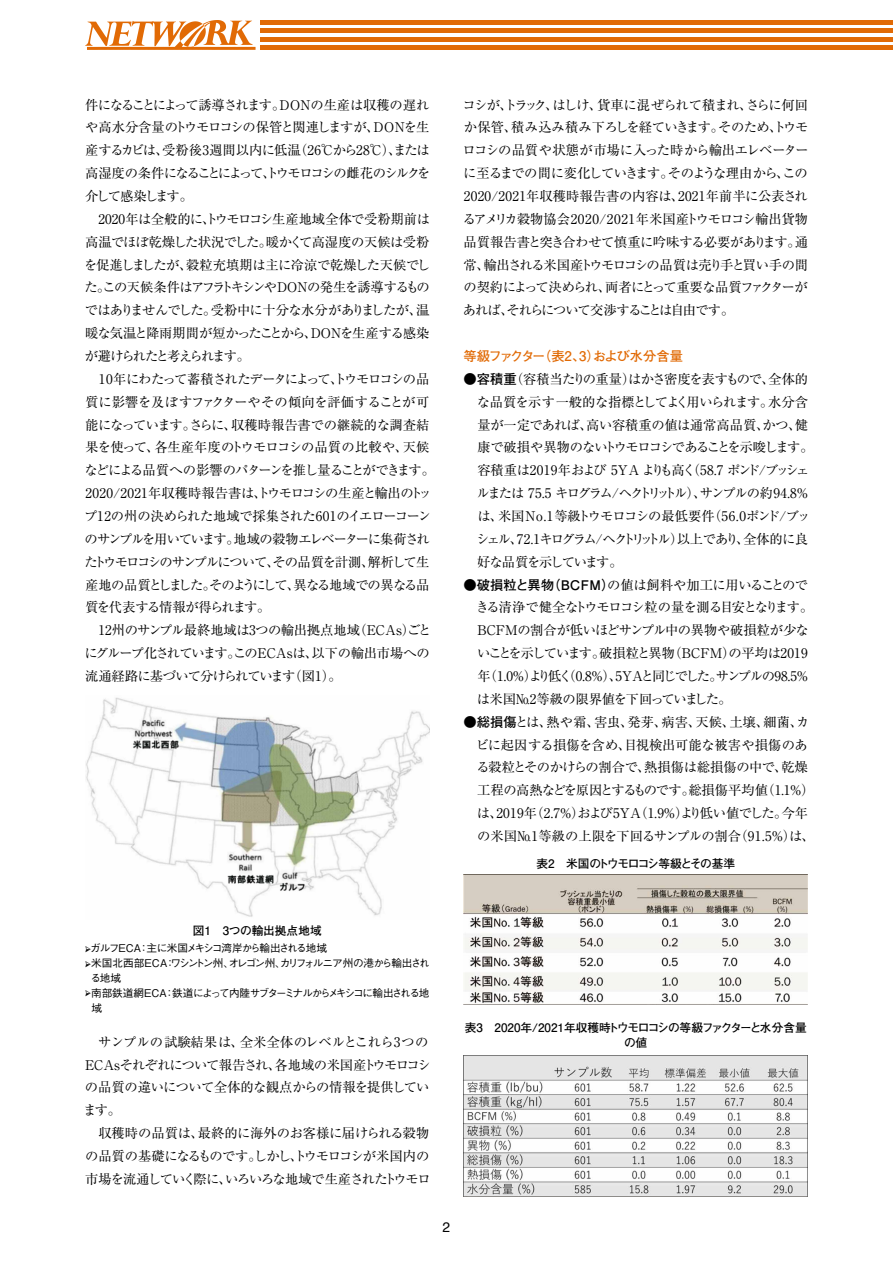
<style>
.page{position:relative;width:893px;height:1263px;background:#fff}
.page>*{position:absolute;margin:0;border:0;box-sizing:border-box;transform-origin:0 0}
.t1{font:13.8px "Helvetica";color:#000}
.t2{font:13.35px/22.8px "Ryumin Pr 5";letter-spacing:-.045em;color:#000}
.t3{font:13.35px/22.8px "Ryumin Pr 5";letter-spacing:-.075em;color:#000}
.t4{font:13.35px/22.8px "Ryumin Pr 5";letter-spacing:-.015em;color:#000}
.t5{font:700 13.35px "Futo Go B101 Pr 5";letter-spacing:-.085em;color:#e16a05}
.t6{font:700 11.7px/14.9px "Futo Go B101 Pr 5";letter-spacing:-.02em;color:#000;text-align:center}
.t7{font:700 11.7px "Futo Go B101 Pr 5";letter-spacing:-.105em;color:#000}
.t8{font:500 10.65px/14.9px "Gothic BBB Pr 5";letter-spacing:-.105em;color:#000}
.s1{font-family:"Futo Go B101 Pr 5";font-weight:700}
.s2{font-family:"Minion Pro";font-weight:400}
</style>
<div class="page">
<svg style="left:85px;top:20px;width:171px;height:30px"></svg>
<hr style="left:261px;top:20px;width:632px;height:4px;background:#e16a05">
<hr style="left:261px;top:29px;width:632px;height:4px;background:#e16a05">
<hr style="left:261px;top:37px;width:632px;height:4px;background:#e16a05">
<hr style="left:261px;top:46px;width:632px;height:4px;background:#e16a05">
<img style="left:85px;top:697px;width:344px;height:220px">
<img style="left:463px;top:874px;width:345px;height:130px">
<img style="left:463px;top:1056px;width:345px;height:140px">
<p class="t2" style="left:84px;top:92px;width:353px">件になることによって誘導されます。DONの生産は収穫の遅れや高水分含量のトウモロコシの保管と関連しますが、DONを生産するカビは、受粉後3週間以内に低温（26℃から28℃）、または高湿度の条件になることによって、トウモロコシの雌花のシルクを介して感染します。<br>　2020年は全般的に、トウモロコシ生産地域全体で受粉期前は高温でほぼ乾燥した状況でした。暖かくて高湿度の天候は受粉を促進しましたが、穀粒充填期は主に冷涼で乾燥した天候でした。この天候条件はアフラトキシンやDONの発生を誘導するものではありませんでした。受粉中に十分な水分がありましたが、温暖な気温と降雨期間が短かったことから、DONを生産する感染が避けられたと考えられます。<br>　10年にわたって蓄積されたデータによって、トウモロコシの品質に影響を及ぼすファクターやその傾向を評価することが可能になっています。さらに、収穫時報告書での継続的な調査結果を使って、各生産年度のトウモロコシの品質の比較や、天候などによる品質への影響のパターンを推し量ることができます。<br>2020/2021年収穫時報告書は、トウモロコシの生産と輸出のトップ12の州の決められた地域で採集された601のイエローコーンのサンプルを用いています。地域の穀物エレベーターに集荷されたトウモロコシのサンプルについて、その品質を計測、解析して生産地の品質としました。そのようにして、異なる地域での異なる品質を代表する情報が得られます。<br>　12州のサンプル最終地域は3つの輸出拠点地域（ECAs）ごとにグループ化されています。このECAsは、以下の輸出市場への流通経路に基づいて分けられています（図1）。</p>
<p class="t2" style="left:462px;top:92px;width:348px;text-align:justify">コシが、トラック、はしけ、貨車に混ぜられて積まれ、さらに何回か保管、積み込み積み下ろしを経ていきます。そのため、トウモロコシの品質や状態が市場に入った時から輸出エレベーターに至るまでの間に変化していきます。そのような理由から、この2020/2021年収穫時報告書の内容は、2021年前半に公表されるアメリカ穀物協会2020/2021年米国産トウモロコシ輸出貨物品質報告書と突き合わせて慎重に吟味する必要があります。通常、輸出される米国産トウモロコシの品質は売り手と買い手の間の契約によって決められ、両者にとって重要な品質ファクターがあれば、それらについて交渉することは自由です。</p>
<p class="t5" style="left:463px;top:345px;width:221px">等級ファクター（表2、3）および水分含量</p>
<p class="t3" style="left:476px;top:366px;width:339px;text-indent:-13px">●<span class="s1">容積重</span>（容積当たりの重量）はかさ密度を表すもので、全体的な品質を示す一般的な指標としてよく用いられます。水分含量が一定であれば、高い容積重の値は通常高品質、かつ、健康で破損や異物のないトウモロコシであることを示唆します。容積重は2019年および 5YA よりも高く（58.7 ポンド/ブッシェルまたは 75.5 キログラム/ヘクトリットル）、サンプルの約94.8％は、米国No.1等級トウモロコシの最低要件（56.0ポンド/ブッシェル、72.1キログラム/ヘクトリットル）以上であり、全体的に良好な品質を示しています。</p>
<p class="t2" style="left:476px;top:572px;width:339px;text-indent:-12px">●<span class="s1">破損粒と異物（BCFM）</span>の値は飼料や加工に用いることのできる清浄で健全なトウモロコシ粒の量を測る目安となります。BCFMの割合が低いほどサンプル中の異物や破損粒が少ないことを示しています。破損粒と異物（BCFM）の平均は2019年（1.0％）より低く（0.8％）、5YAと同じでした。サンプルの98.5％は米国№2等級の限界値を下回っていました。</p>
<p class="t4" style="left:476px;top:709px;width:341px;text-indent:-12px">●<span class="s1">総損傷</span>とは、熱や霜、害虫、発芽、病害、天候、土壌、細菌、カビに起因する損傷を含め、目視検出可能な被害や損傷のある穀粒とそのかけらの割合で、熱損傷は総損傷の中で、乾燥工程の高熱などを原因とするものです。総損傷平均値（1.1％）は、2019年（2.7％）および5YA（1.9％）より低い値でした。今年の米国№1等級の上限を下回るサンプルの割合（91.5％）は、</p>
<p class="t7" style="left:536px;top:854px;width:200px">表2　米国のトウモロコシ等級とその基準</p>
<p class="t6" style="left:193px;top:923px;width:130px">図1　3つの輸出拠点地域</p>
<p class="t8" style="left:85px;top:940px;width:243px"><span class="s2">➢</span>ガルフECA：主に米国メキシコ湾岸から輸出される地域</p>
<p class="t8" style="left:90px;top:955px;width:341px;text-indent:-5px"><span class="s2">➢</span>米国北西部ECA：ワシントン州、オレゴン州、カリフォルニア州の港から輸出される地域</p>
<p class="t8" style="left:91px;top:984px;width:340px;text-indent:-6px"><span class="s2">➢</span>南部鉄道網ECA：鉄道によって内陸サブターミナルからメキシコに輸出される地域</p>
<p class="t2" style="left:83px;top:1029px;width:349px">　サンプルの試験結果は、全米全体のレベルとこれら3つの<br>ECAsそれぞれについて報告され、各地域の米国産トウモロコシの品質の違いについて全体的な観点からの情報を提供しています。<br>　収穫時の品質は、最終的に海外のお客様に届けられる穀物の品質の基礎になるものです。しかし、トウモロコシが米国内の市場を流通していく際に、いろいろな地域で生産されたトウモロ</p>
<p class="t1" style="left:443px;top:1217px;width:9px">2</p>
<p class="t6" style="left:465px;top:1020px;width:344px">表3　2020年/2021年収穫時トウモロコシの等級ファクターと水分含量の値</p>
</div>
